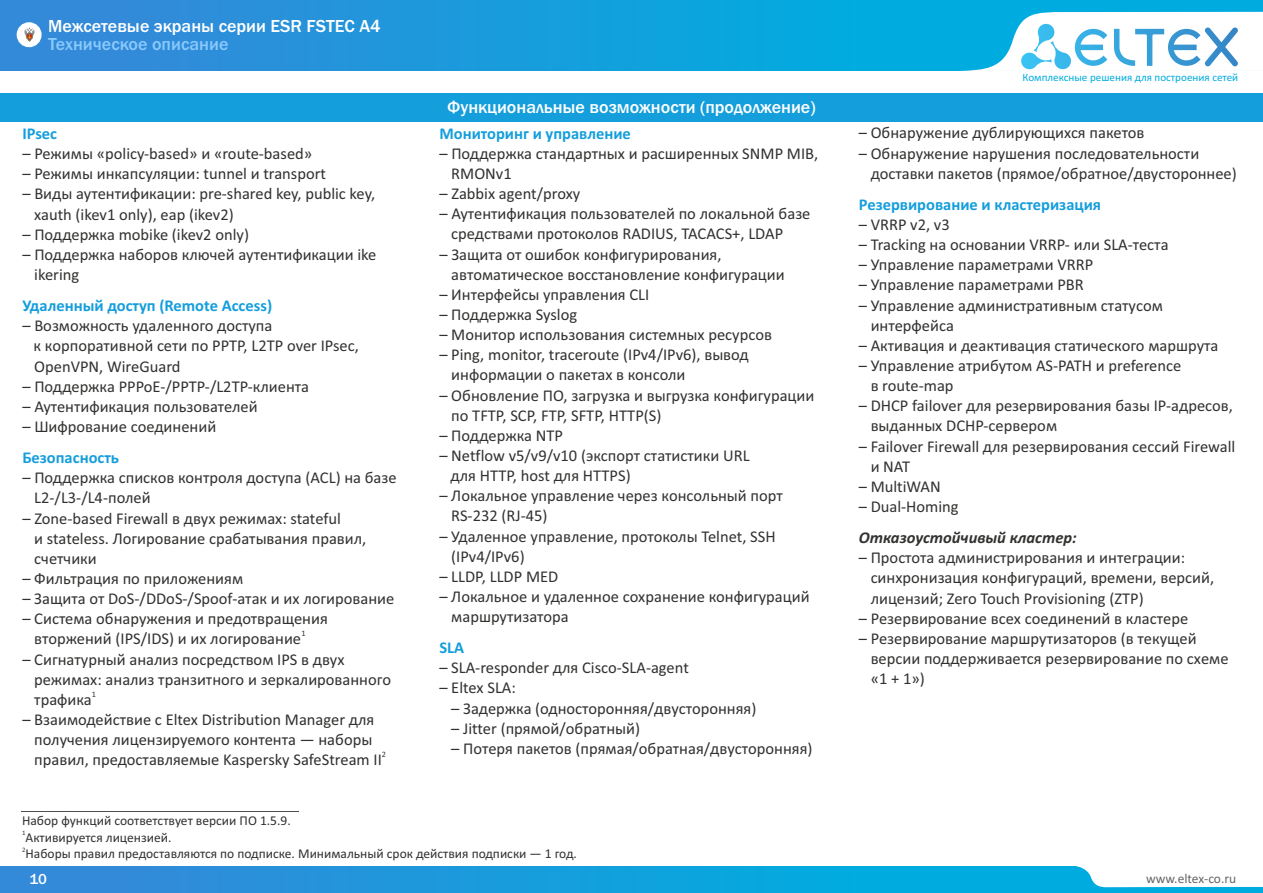
<style>
.page{position:relative;width:1263px;height:893px;background:#fff}
.page>*{position:absolute;margin:0;border:0;box-sizing:border-box;transform-origin:0 0}
.t1{font:500 18px "Franklin Gothic";color:#fff}
.t2{font:500 18px "Franklin Gothic";color:#8ac9fc}
.t3{font:16.5px/20.1px "Calibri";color:#313130}
.t4{font:700 16.5px "Calibri";color:#159edc}
.t5{font:italic 700 16.5px "Calibri";color:#313130}
.t6{font:500 15px "Franklin Gothic";color:#fff}
.t7{font:13.5px "Calibri";color:#313130}
.t8{font:13.5px "Calibri";color:#666}
.t9{font:11.1px "Calibri";color:#00acdf}
.t10{font:8.25px "Calibri";color:#313130}
.t11{font:6.75px "Calibri";color:#313130}
</style>
<div class="page">
<div style="left:0;top:866px;width:1263px;height:27px;background:linear-gradient(to right,#3489d9,#00b4e0)"></div>
<svg style="left:1073px;top:866px;width:190px;height:21px"></svg>
<div style="left:0;top:94px;width:1263px;height:28px;background:#159edc"></div>
<hr style="left:21px;top:811px;width:277px;height:1px;background:#4e4e4d">
<div style="left:0;top:0;width:1263px;height:71px;background:linear-gradient(to right,#3489d9,#00b4e0)"></div>
<svg style="left:959px;top:12px;width:304px;height:59px"></svg>
<div style="left:17px;top:22px;width:25px;height:25px;border:9px solid #fff;border-radius:50%"></div>
<svg style="left:20px;top:25px;width:19px;height:19px"></svg>
<p class="t1" style="left:48px;top:20px;width:334px">Межсетевые экраны серии ESR FSTEC A4</p>
<p class="t2" style="left:48px;top:37px;width:182px">Техническое описание</p>
<p class="t4" style="left:22px;top:127px;width:36px">IPsec</p>
<p class="t3" style="left:22px;top:145px;width:291px">– Режимы «policy-based» и «route-based»</p>
<p class="t3" style="left:22px;top:165px;width:305px">– Режимы инкапсуляции: tunnel и transport</p>
<p class="t3" style="left:34px;top:185px;width:342px;text-indent:-12px">– Виды аутентификации: pre-shared key, public key, xauth (ikev1 only), eap (ikev2)</p>
<p class="t3" style="left:22px;top:226px;width:228px">– Поддержка mobike (ikev2 only)</p>
<p class="t3" style="left:34px;top:246px;width:344px;text-indent:-12px">– Поддержка наборов ключей аутентификации ike ikering</p>
<p class="t4" style="left:22px;top:299px;width:251px">Удаленный доступ (Remote Access)</p>
<p class="t3" style="left:34px;top:317px;width:327px;text-indent:-11px">– Возможность удаленного доступа<br>к корпоративной сети по PPTP, L2TP over IPsec,<br>OpenVPN, WireGuard</p>
<p class="t3" style="left:22px;top:378px;width:288px">– Поддержка PPPoE-/PPTP-/L2TP-клиента</p>
<p class="t3" style="left:22px;top:398px;width:237px">– Аутентификация пользователей</p>
<p class="t3" style="left:22px;top:418px;width:195px">– Шифрование соединений</p>
<p class="t4" style="left:22px;top:451px;width:98px">Безопасность</p>
<p class="t3" style="left:34px;top:469px;width:364px;text-indent:-12px">– Поддержка списков контроля доступа (ACL) на базе<br>L2-/L3-/L4-полей</p>
<p class="t3" style="left:34px;top:509px;width:333px;text-indent:-12px">– Zone-based Firewall в двух режимах: stateful<br>и stateless. Логирование срабатывания правил, счетчики</p>
<p class="t3" style="left:22px;top:570px;width:222px">– Фильтрация по приложениям</p>
<p class="t3" style="left:22px;top:590px;width:373px">– Защита от DoS-/DDoS-/Spoof-атак и их логирование</p>
<p class="t3" style="left:22px;top:610px;width:307px">– Система обнаружения и предотвращения</p>
<p class="t10" style="left:301px;top:630px;width:6px">1</p>
<p class="t3" style="left:34px;top:630px;width:268px">вторжений (IPS/IDS) и их логирование</p>
<p class="t3" style="left:34px;top:650px;width:358px;text-indent:-12px">– Сигнатурный анализ посредством IPS в двух режимах: анализ транзитного и зеркалированного</p>
<p class="t10" style="left:92px;top:690px;width:6px">1</p>
<p class="t3" style="left:34px;top:691px;width:59px">трафика</p>
<p class="t3" style="left:22px;top:711px;width:354px;text-align:center">– Взаимодействие с Eltex Distribution Manager для получения лицензируемого контента — наборы</p>
<p class="t10" style="left:382px;top:751px;width:6px">2</p>
<p class="t3" style="left:34px;top:751px;width:349px">правил, предоставляемые Kaspersky SafeStream II</p>
<p class="t1" style="left:447px;top:100px;width:370px">Функциональные возможности (продолжение)</p>
<p class="t4" style="left:439px;top:126px;width:193px">Мониторинг и управление</p>
<p class="t3" style="left:451px;top:145px;width:369px;text-indent:-12px">– Поддержка стандартных и расширенных SNMP MIB,<br>RMONv1</p>
<p class="t3" style="left:439px;top:185px;width:142px">– Zabbix agent/proxy</p>
<p class="t3" style="left:451px;top:205px;width:361px;text-indent:-12px">– Аутентификация пользователей по локальной базе средствами протоколов RADIUS, TACACS+, LDAP</p>
<p class="t3" style="left:451px;top:245px;width:335px;text-indent:-12px">– Защита от ошибок конфигурирования, автоматическое восстановление конфигурации</p>
<p class="t3" style="left:439px;top:286px;width:211px">– Интерфейсы управления CLI</p>
<p class="t3" style="left:439px;top:306px;width:139px">– Поддержка Syslog</p>
<p class="t3" style="left:439px;top:326px;width:334px">– Монитор использования системных ресурсов</p>
<p class="t3" style="left:451px;top:346px;width:299px;text-indent:-12px">– Ping, monitor, traceroute (IPv4/IPv6), вывод информации о пакетах в консоли</p>
<p class="t3" style="left:451px;top:386px;width:365px;text-indent:-12px">– Обновление ПО, загрузка и выгрузка конфигурации по TFTP, SCP, FTP, SFTP, HTTP(S)</p>
<p class="t3" style="left:439px;top:427px;width:125px">– Поддержка NTP</p>
<p class="t3" style="left:451px;top:447px;width:301px;text-indent:-11px">– Netflow v5/v9/v10 (экспорт статистики URL для HTTP, host для HTTPS)</p>
<p class="t3" style="left:451px;top:487px;width:333px;text-indent:-12px">– Локальное управление через консольный порт<br>RS-232 (RJ-45)</p>
<p class="t3" style="left:451px;top:527px;width:326px;text-indent:-12px">– Удаленное управление, протоколы Telnet, SSH (IPv4/IPv6)</p>
<p class="t3" style="left:439px;top:568px;width:120px">– LLDP, LLDP MED</p>
<p class="t3" style="left:451px;top:588px;width:360px;text-indent:-12px">– Локальное и удаленное сохранение конфигураций маршрутизатора</p>
<p class="t4" style="left:439px;top:641px;width:26px">SLA</p>
<p class="t3" style="left:439px;top:659px;width:251px">– SLA-responder для Cisco-SLA-agent</p>
<p class="t3" style="left:439px;top:679px;width:78px">– Eltex SLA:</p>
<p class="t3" style="left:451px;top:699px;width:307px">– Задержка (односторонняя/двусторонняя)</p>
<p class="t3" style="left:451px;top:720px;width:190px">– Jitter (прямой/обратный)</p>
<p class="t3" style="left:451px;top:740px;width:363px">– Потеря пакетов (прямая/обратная/двусторонняя)</p>
<p class="t7" style="left:22px;top:815px;width:270px">Набор функций соответствует версии ПО 1.5.9.</p>
<p class="t11" style="left:22px;top:830px;width:5px">1</p>
<p class="t7" style="left:26px;top:832px;width:148px">Активируется лицензией.</p>
<p class="t11" style="left:22px;top:847px;width:5px">2</p>
<p class="t7" style="left:26px;top:848px;width:553px">Наборы правил предоставляются по подписке. Минимальный срок действия подписки — 1 год.</p>
<p class="t9" style="left:1022px;top:72px;width:217px">Комплексные решения для построения сетей</p>
<p class="t3" style="left:859px;top:124px;width:287px">– Обнаружение дублирующихся пакетов</p>
<p class="t3" style="left:871px;top:144px;width:368px;text-indent:-12px">– Обнаружение нарушения последовательности доставки пакетов (прямое/обратноe/двустороннее)</p>
<p class="t4" style="left:859px;top:197px;width:244px">Резервирование и кластеризация</p>
<p class="t3" style="left:859px;top:216px;width:92px">– VRRP v2, v3</p>
<p class="t3" style="left:859px;top:236px;width:311px">– Tracking на основании VRRP- или SLA-теста</p>
<p class="t3" style="left:859px;top:256px;width:236px">– Управление параметрами VRRP</p>
<p class="t3" style="left:859px;top:276px;width:227px">– Управление параметрами PBR</p>
<p class="t3" style="left:871px;top:296px;width:294px;text-indent:-12px">– Управление административным статусом интерфейса</p>
<p class="t3" style="left:859px;top:337px;width:361px">– Активация и деактивация статического маршрута</p>
<p class="t3" style="left:871px;top:357px;width:312px;text-indent:-12px">– Управление атрибутом AS-PATH и preference в route-map</p>
<p class="t3" style="left:871px;top:397px;width:364px;text-indent:-12px">– DHCP failover для резервирования базы IP-адресов, выданных DCHP-сервером</p>
<p class="t3" style="left:871px;top:437px;width:366px;text-indent:-12px">– Failover Firewall для резервирования сессий Firewall и NAT</p>
<p class="t3" style="left:859px;top:478px;width:84px">– MultiWAN</p>
<p class="t3" style="left:859px;top:498px;width:101px">– Dual-Homing</p>
<p class="t5" style="left:859px;top:531px;width:219px">Отказоустойчивый кластер:</p>
<p class="t3" style="left:871px;top:549px;width:345px;text-indent:-12px">– Простота администрирования и интеграции: синхронизация конфигураций, времени, версий, лицензий; Zero Touch Provisioning (ZTP)</p>
<p class="t3" style="left:859px;top:609px;width:331px">– Резервирование всех соединений в кластере</p>
<p class="t3" style="left:871px;top:630px;width:359px;text-indent:-12px">– Резервирование маршрутизаторов (в текущей версии поддерживается резервирование по схеме «1 + 1»)</p>
<p class="t6" style="left:30px;top:874px;width:19px">10</p>
<p class="t8" style="left:1146px;top:873px;width:92px">www.eltex-co.ru</p>
</div>
